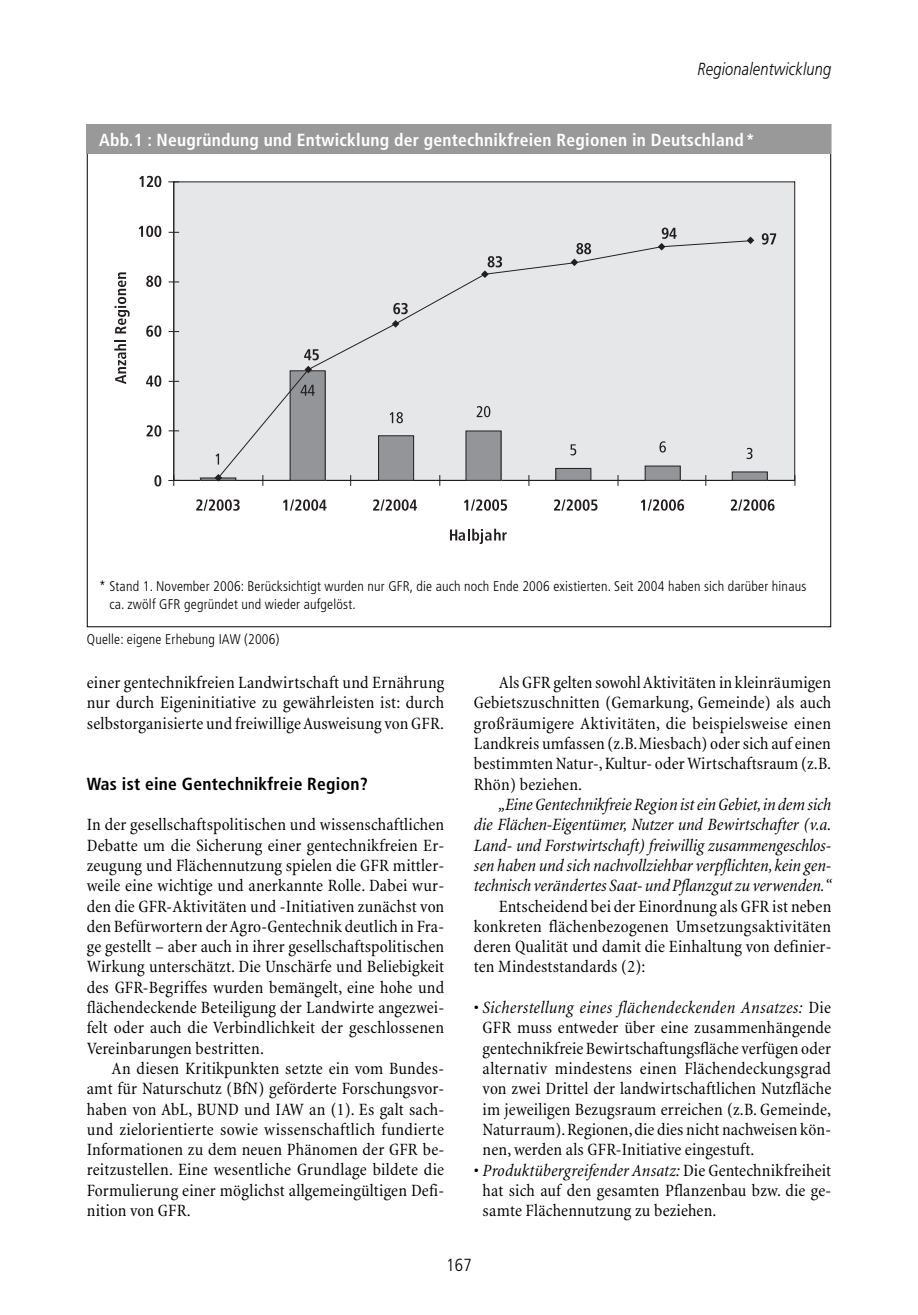
<style>
.page{position:relative;width:918px;height:1315px;background:#fff}
.page>*{position:absolute;margin:0;border:0;box-sizing:border-box;transform-origin:0 0}
.t1{font:condensed 17.5px/20.3px "Minion";letter-spacing:.01em;color:#000;text-align:justify}
.t2{font:italic condensed 17.5px/20.3px "Minion";letter-spacing:-.005em;color:#000;text-align:justify}
.t3{font:700 condensed 17.5px "Frutiger";letter-spacing:.015em;color:#fff}
.t4{font:700 condensed 17.5px "Frutiger";letter-spacing:.015em;color:#000}
.t5{font:italic 300 17.5px "Frutiger";letter-spacing:.015em;color:#000;scale:.83 1}
.t6{font:300 condensed 17.5px "Frutiger";color:#000}
.t7{font:300 condensed 14px/17.5px "Frutiger";letter-spacing:.015em;color:#000}
.s1{font-style:italic}
</style>
<div class="page">
<div style="left:174px;top:182px;width:621px;height:298px;background:#e6e7e9"></div>
<hr style="left:174px;top:181px;width:621px;height:1px;background:#231f20">
<hr style="left:794px;top:182px;width:1px;height:298px;background:#231f20">
<hr style="left:173px;top:182px;width:1px;height:298px;background:#231f20">
<hr style="left:174px;top:480px;width:621px;height:1px;background:#231f20">
<svg style="left:168px;top:475px;width:11px;height:11px"></svg>
<svg style="left:747px;top:236px;width:7px;height:8px"></svg>
<div style="left:378px;top:435px;width:36px;height:46px;border:1px solid #231f20"></div>
<div style="left:466px;top:431px;width:35px;height:50px;border:1px solid #231f20"></div>
<div style="left:555px;top:468px;width:36px;height:13px;border:1px solid #231f20"></div>
<div style="left:645px;top:466px;width:35px;height:15px;border:1px solid #231f20"></div>
<div style="left:732px;top:472px;width:35px;height:8px;background:#939598"></div>
<div style="left:732px;top:471px;width:35px;height:10px;border:1px solid #231f20"></div>
<div style="left:200px;top:477px;width:36px;height:4px;border:1px solid #231f20"></div>
<svg style="left:215px;top:475px;width:7px;height:6px"></svg>
<svg style="left:217px;top:240px;width:534px;height:239px"></svg>
<svg style="left:215px;top:453px;width:4px;height:11px"></svg>
<svg style="left:390px;top:412px;width:13px;height:11px"></svg>
<svg style="left:477px;top:406px;width:13px;height:11px"></svg>
<svg style="left:570px;top:444px;width:6px;height:11px"></svg>
<svg style="left:659px;top:441px;width:7px;height:11px"></svg>
<svg style="left:746px;top:448px;width:6px;height:11px"></svg>
<svg style="left:300px;top:385px;width:15px;height:11px"></svg>
<svg style="left:762px;top:233px;width:14px;height:11px"></svg>
<svg style="left:304px;top:349px;width:15px;height:11px"></svg>
<svg style="left:481px;top:256px;width:21px;height:22px"></svg>
<svg style="left:570px;top:243px;width:21px;height:23px"></svg>
<svg style="left:658px;top:228px;width:18px;height:22px"></svg>
<svg style="left:393px;top:303px;width:15px;height:11px"></svg>
<svg style="left:139px;top:176px;width:22px;height:11px"></svg>
<svg style="left:139px;top:226px;width:22px;height:11px"></svg>
<svg style="left:146px;top:276px;width:15px;height:11px"></svg>
<svg style="left:146px;top:325px;width:15px;height:12px"></svg>
<svg style="left:146px;top:375px;width:15px;height:12px"></svg>
<svg style="left:147px;top:425px;width:14px;height:11px"></svg>
<svg style="left:154px;top:475px;width:7px;height:11px"></svg>
<svg style="left:450px;top:529px;width:57px;height:15px"></svg>
<svg style="left:114px;top:340px;width:12px;height:44px"></svg>
<svg style="left:115px;top:272px;width:15px;height:61px"></svg>
<svg style="left:196px;top:499px;width:44px;height:12px"></svg>
<svg style="left:283px;top:499px;width:43px;height:12px"></svg>
<svg style="left:373px;top:499px;width:44px;height:12px"></svg>
<svg style="left:464px;top:499px;width:43px;height:12px"></svg>
<svg style="left:554px;top:499px;width:43px;height:12px"></svg>
<svg style="left:641px;top:499px;width:43px;height:12px"></svg>
<svg style="left:731px;top:499px;width:43px;height:12px"></svg>
<div style="left:87px;top:124px;width:744px;height:30px;background:#999"></div>
<p class="t5" style="left:697px;top:62px;width:162px">Regionalentwicklung</p>
<p class="t3" style="left:99px;top:133px;width:657px">Abb.1 : Neugründung und Entwicklung der gentechnikfreien Regionen in Deutschland*</p>
<p class="t7" style="left:109px;top:578px;width:698px;text-indent:-10px">* Stand 1. November 2006: Berücksichtigt wurden nur GFR, die auch noch Ende 2006 existierten. Seit 2004 haben sich darüber hinaus ca. zwölf GFR gegründet und wieder aufgelöst.</p>
<p class="t7" style="left:87px;top:631px;width:194px">Quelle: eigene Erhebung IAW (2006)</p>
<p class="t1" style="left:87px;top:674px;width:359px">einer gentechnikfreien Landwirtschaft und Ernährung nur durch Eigeninitiative zu gewährleisten ist: durch selbstorganisierte und freiwillige Ausweisung von GFR.</p>
<p class="t4" style="left:87px;top:776px;width:282px">Was ist eine Gentechnikfreie Region?</p>
<p class="t1" style="left:87px;top:816px;width:359px">In der gesellschaftspolitischen und wissenschaftlichen Debatte um die Sicherung einer gentechnikfreien Er&shy;zeugung und Flächennutzung spielen die GFR mittler&shy;weile eine wichtige und anerkannte Rolle. Dabei wur&shy;den die GFR-Aktivitäten und -Initiativen zunächst von den Befürwortern der Agro-Gentechnik deutlich in Fra&shy;ge gestellt – aber auch in ihrer gesellschaftspolitischen Wirkung unterschätzt. Die Unschärfe und Beliebigkeit des GFR-Begriffes wurden bemängelt, eine hohe und flächendeckende Beteiligung der Landwirte angezwei&shy;felt oder auch die Verbindlichkeit der geschlossenen Vereinbarungen bestritten.</p>
<p class="t1" style="left:87px;top:1059px;width:359px;text-indent:25px">An diesen Kritikpunkten setzte ein vom Bundes&shy;amt für Naturschutz (BfN) geförderte Forschungsvor&shy;haben von AbL, BUND und IAW an (1). Es galt sach&shy;und zielorientierte sowie wissenschaftlich fundierte Informationen zu dem neuen Phänomen der GFR be&shy;reitzustellen. Eine wesentliche Grundlage bildete die Formulierung einer möglichst allgemeingültigen Defi&shy;nition von GFR.</p>
<p class="t1" style="left:474px;top:674px;width:359px;text-indent:25px">Als GFR gelten sowohl Aktivitäten in kleinräumigen Gebietszuschnitten (Gemarkung, Gemeinde) als auch großräumigere Aktivitäten, die beispielsweise einen Landkreis umfassen (z.B.Miesbach) oder sich auf einen bestimmten Natur-,Kultur- oder Wirtschaftsraum (z.B.<br>Rhön) beziehen.</p>
<p class="t2" style="left:474px;top:796px;width:359px;text-indent:25px">„Eine Gentechnikfreie Region ist ein Gebiet,in dem sich die Flächen-Eigentümer, Nutzer und Bewirtschafter (v.a.<br>Land- und Forstwirtschaft) freiwillig zusammengeschlos&shy;sen haben und sich nachvollziehbar verpflichten, kein gen&shy;technisch verändertes Saat- und Pflanzgut zu verwenden.“</p>
<p class="t1" style="left:474px;top:897px;width:359px;text-indent:25px">Entscheidend bei der Einordnung als GFR ist neben konkreten flächenbezogenen Umsetzungsaktivitäten deren Qualität und damit die Einhaltung von definier&shy;ten Mindeststandards (2):</p>
<p class="t1" style="left:482px;top:999px;width:350px;text-indent:-9px">• <span class="s1">Sicherstellung eines flächendeckenden Ansatzes:</span> Die GFR muss entweder über eine zusammenhängende gentechnikfreie Bewirtschaftungsfläche verfügen oder alternativ mindestens einen Flächendeckungsgrad von zwei Drittel der landwirtschaftlichen Nutzfläche im jeweiligen Bezugsraum erreichen (z.B. Gemeinde, Naturraum).Regionen,die dies nicht nachweisen kön&shy;nen, werden als GFR-Initiative eingestuft.</p>
<p class="t1" style="left:482px;top:1161px;width:350px;text-indent:-9px">• <span class="s1">Produktübergreifender Ansatz:</span> Die Gentechnikfreiheit hat sich auf den gesamten Pflanzenbau bzw. die ge&shy;samte Flächennutzung zu beziehen.</p>
<p class="t6" style="left:446px;top:1258px;width:27px">167</p>
</div>
